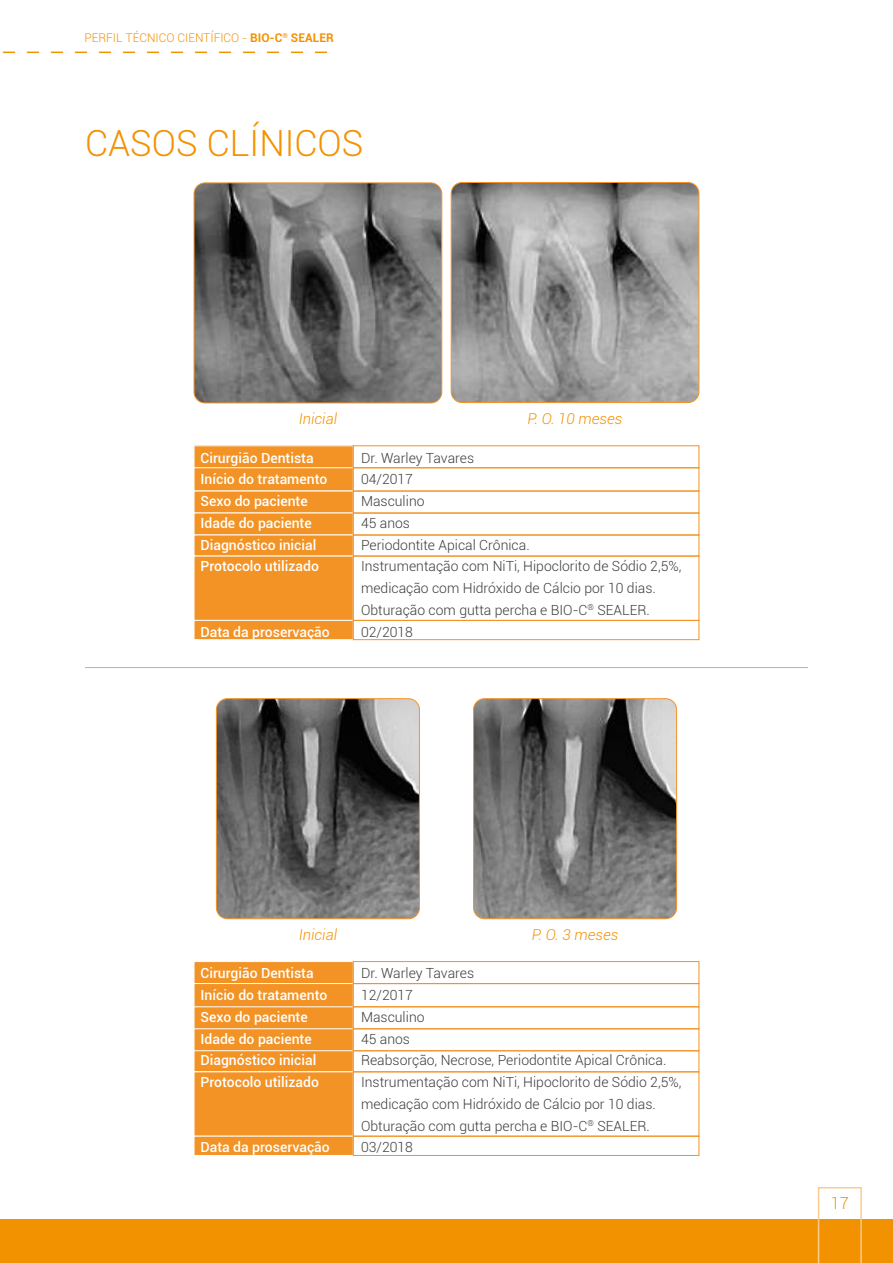
<style>
.page{position:relative;width:893px;height:1263px;background:#fff}
.page>*{position:absolute;margin:0;border:0;box-sizing:border-box;transform-origin:0 0}
.t1{font:300 36px "Roboto";color:#f39200}
.t2{font:300 16.5px "Roboto";color:#f39200}
.t3{font:italic 300 15px "Roboto";color:#f39200}
.t4{font:300 13.95px/21.8px "Roboto";color:#3c3c3b}
.t5{font:500 13.95px/21.8px "Roboto";color:#fff}
.t6{font:300 12px "Roboto";color:#f39200}
.s1{font-weight:700}
</style>
<div class="page">
<div style="left:0;top:1219px;width:893px;height:44px;background:#f39200"></div>
<svg style="left:818px;top:1187px;width:44px;height:76px"></svg>
<svg style="left:2px;top:52px;width:325px;height:1px"></svg>
<img style="left:194px;top:183px;width:248px;height:220px">
<div style="left:194px;top:183px;width:248px;height:220px;border:1px solid #f39325;border-radius:11px"></div>
<img style="left:451px;top:182px;width:248px;height:221px">
<div style="left:451px;top:182px;width:248px;height:221px;border:1px solid #f39325;border-radius:11px"></div>
<div style="left:194px;top:446px;width:159px;height:22px;background:#f39325"></div>
<div style="left:194px;top:468px;width:159px;height:23px;background:#f39325"></div>
<div style="left:194px;top:467px;width:160px;height:24px;border:1px solid #fff"></div>
<div style="left:194px;top:491px;width:159px;height:22px;background:#f39325"></div>
<div style="left:194px;top:513px;width:159px;height:22px;background:#f39325"></div>
<div style="left:194px;top:513px;width:160px;height:22px;border:1px solid #fff"></div>
<div style="left:194px;top:535px;width:159px;height:21px;background:#f39325"></div>
<div style="left:194px;top:556px;width:159px;height:64px;background:#f39325"></div>
<div style="left:194px;top:620px;width:159px;height:20px;background:#f39325"></div>
<div style="left:194px;top:620px;width:160px;height:20px;border:1px solid #fff"></div>
<div style="left:353px;top:467px;width:346px;height:24px;border:1px solid #f39325"></div>
<div style="left:353px;top:491px;width:346px;height:22px;border:1px solid #f39325"></div>
<div style="left:353px;top:513px;width:346px;height:22px;border:1px solid #f39325"></div>
<div style="left:353px;top:535px;width:346px;height:21px;border:1px solid #f39325"></div>
<div style="left:353px;top:556px;width:346px;height:65px;border:1px solid #f39325"></div>
<div style="left:353px;top:620px;width:346px;height:20px;border:1px solid #f39325"></div>
<img style="left:216px;top:700px;width:202px;height:219px">
<div style="left:216px;top:698px;width:204px;height:221px;border:1px solid #f39325;border-radius:11px"></div>
<img style="left:475px;top:700px;width:202px;height:219px">
<div style="left:473px;top:698px;width:204px;height:221px;border:1px solid #f39325;border-radius:11px"></div>
<div style="left:194px;top:961px;width:159px;height:23px;background:#f39325"></div>
<div style="left:194px;top:961px;width:160px;height:23px;border:1px solid #fff"></div>
<div style="left:194px;top:983px;width:159px;height:24px;background:#f39325"></div>
<div style="left:194px;top:983px;width:160px;height:24px;border:1px solid #fff"></div>
<div style="left:194px;top:1007px;width:159px;height:22px;background:#f39325"></div>
<div style="left:194px;top:1029px;width:159px;height:22px;background:#f39325"></div>
<div style="left:194px;top:1051px;width:159px;height:21px;background:#f39325"></div>
<div style="left:194px;top:1050px;width:160px;height:22px;border:1px solid #fff"></div>
<div style="left:194px;top:1072px;width:159px;height:64px;background:#f39325"></div>
<div style="left:194px;top:1071px;width:160px;height:65px;border:1px solid #fff"></div>
<div style="left:194px;top:1136px;width:159px;height:19px;background:#f39325"></div>
<div style="left:194px;top:1136px;width:160px;height:20px;border:1px solid #fff"></div>
<div style="left:353px;top:961px;width:346px;height:23px;border:1px solid #f39325"></div>
<div style="left:353px;top:983px;width:346px;height:24px;border:1px solid #f39325"></div>
<div style="left:353px;top:1006px;width:346px;height:23px;border:1px solid #f39325"></div>
<div style="left:353px;top:1028px;width:346px;height:23px;border:1px solid #f39325"></div>
<div style="left:353px;top:1050px;width:346px;height:22px;border:1px solid #f39325"></div>
<div style="left:353px;top:1071px;width:346px;height:65px;border:1px solid #f39325"></div>
<div style="left:353px;top:1136px;width:346px;height:20px;border:1px solid #f39325"></div>
<hr style="left:85px;top:667px;width:723px;height:1px;background:#b3b2b2">
<p class="t6" style="left:84px;top:29px;width:251px">PERFIL TÉCNICO CIENTÍFICO - <span class="s1">BIO-C</span><sup>®</sup> <span class="s1">SEALER</span></p>
<h1 class="t1" style="left:85px;top:118px;width:280px">CASOS CLÍNICOS</h1>
<p class="t3" style="left:299px;top:409px;width:40px">Inicial</p>
<p class="t3" style="left:528px;top:409px;width:96px">P. O. 10 meses</p>
<p class="t4" style="left:361px;top:446px;width:322px">Dr. Warley Tavares<br>04/2017<br>Masculino<br>45 anos<br>Periodontite Apical Crônica.<br>Instrumentação com NiTi, Hipoclorito de Sódio 2,5%, medicação com Hidróxido de Cálcio por 10 dias.<br>Obturação com gutta percha e BIO-C<sup>®</sup> SEALER.<br>02/2018</p>
<p class="t5" style="left:200px;top:446px;width:128px">Cirurgião Dentista<br>Início do tratamento<br>Sexo do paciente<br>Idade do paciente<br>Diagnóstico inicial<br>Protocolo utilizado</p>
<p class="t5" style="left:200px;top:620px;width:131px">Data da proservação</p>
<p class="t3" style="left:299px;top:924px;width:40px">Inicial</p>
<p class="t3" style="left:532px;top:924px;width:88px">P. O. 3 meses</p>
<p class="t4" style="left:361px;top:962px;width:322px">Dr. Warley Tavares<br>12/2017<br>Masculino<br>45 anos<br>Reabsorção, Necrose, Periodontite Apical Crônica.<br>Instrumentação com NiTi, Hipoclorito de Sódio 2,5%, medicação com Hidróxido de Cálcio por 10 dias.<br>Obturação com gutta percha e BIO-C<sup>®</sup> SEALER.<br>03/2018</p>
<p class="t5" style="left:200px;top:962px;width:128px">Cirurgião Dentista<br>Início do tratamento<br>Sexo do paciente<br>Idade do paciente<br>Diagnóstico inicial<br>Protocolo utilizado</p>
<p class="t5" style="left:200px;top:1136px;width:131px">Data da proservação</p>
<p class="t2" style="left:831px;top:1192px;width:20px">17</p>
</div>
